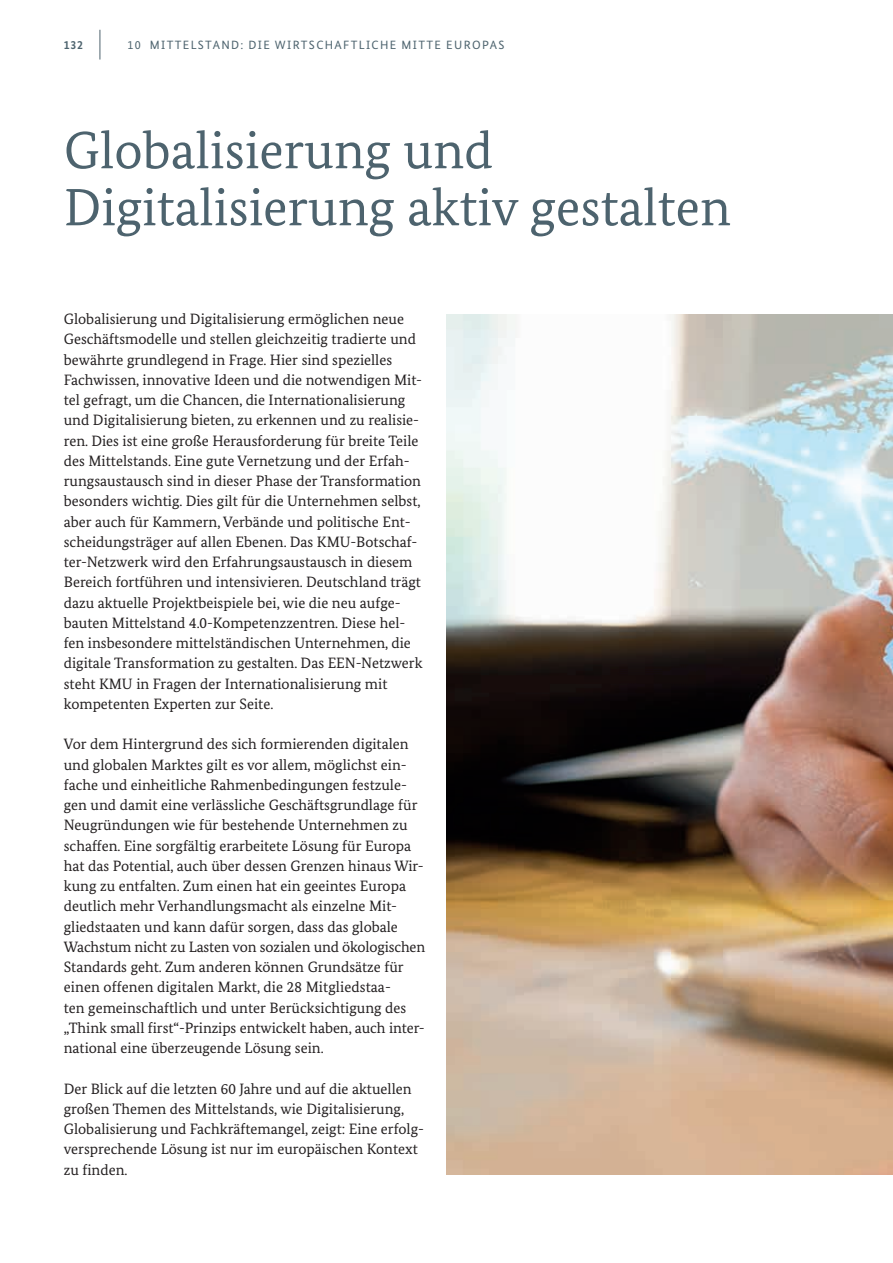
<style>
.page{position:relative;width:893px;height:1263px;background:#fff}
.page>*{position:absolute;margin:0;border:0;box-sizing:border-box;transform-origin:0 0}
.t1{font:52.5px/57px "Bundes Serif";color:#4d636e}
.t2{font:15px/20.2px "Bundes Serif";color:#231f20}
.t3{font:12px "Bundes Sans";letter-spacing:.11em;color:#4d636e}
.t4{font:700 12px "Bundes Sans";color:#4d636e}
</style>
<div class="page">
<hr style="left:100px;top:30px;width:1px;height:30px;background:#4d636e">
<img style="left:446px;top:315px;width:447px;height:860px">
<p class="t4" style="left:64px;top:37px;width:21px">132</p>
<p class="t3" style="left:128px;top:37px;width:378px">10 MITTELSTAND: DIE WIRTSCHAFTLICHE MITTE EUROPAS</p>
<h1 class="t1" style="left:64px;top:121px;width:669px">Globalisierung und<br>Digitalisierung aktiv gestalten</h1>
<p class="t2" style="left:64px;top:309px;width:360px">Globalisierung und Digitalisierung ermöglichen neue Geschäftsmodelle und stellen gleichzeitig tradierte und bewährte grundlegend in Frage. Hier sind spezielles Fachwissen, innovative Ideen und die notwendigen Mit&shy;tel gefragt, um die Chancen, die Internationalisierung und Digitalisierung bieten, zu erkennen und zu realisie&shy;ren. Dies ist eine große Herausforderung für breite Teile des Mittelstands. Eine gute Vernetzung und der Erfah&shy;rungsaustausch sind in dieser Phase der Transformation besonders wichtig. Dies gilt für die Unternehmen selbst, aber auch für Kammern, Verbände und politische Ent&shy;scheidungsträger auf allen Ebenen. Das KMU-Botschaf&shy;ter-Netzwerk wird den Erfahrungsaustausch in diesem Bereich fortführen und intensivieren. Deutschland trägt dazu aktuelle Projektbeispiele bei, wie die neu aufge&shy;bauten Mittelstand 4.0-Kompetenzzentren. Diese hel&shy;fen insbesondere mittelständischen Unternehmen, die digitale Transformation zu gestalten. Das EEN-Netzwerk steht KMU in Fragen der Internationalisierung mit kompetenten Experten zur Seite.</p>
<p class="t2" style="left:64px;top:734px;width:363px">Vor dem Hintergrund des sich formierenden digitalen und globalen Marktes gilt es vor allem, möglichst ein&shy;fache und einheitliche Rahmenbedingungen festzule&shy;gen und damit eine verlässliche Geschäftsgrundlage für Neugründungen wie für bestehende Unternehmen zu schaffen. Eine sorgfältig erarbeitete Lösung für Europa hat das Potential, auch über dessen Grenzen hinaus Wir&shy;kung zu entfalten. Zum einen hat ein geeintes Europa deutlich mehr Verhandlungsmacht als einzelne Mit&shy;gliedstaaten und kann dafür sorgen, dass das globale Wachstum nicht zu Lasten von sozialen und ökologischen Standards geht. Zum anderen können Grundsätze für einen offenen digitalen Markt, die 28 Mitgliedstaa-<br>ten gemeinschaftlich und unter Berücksichtigung des „Think small first“-Prinzips entwickelt haben, auch inter&shy;national eine überzeugende Lösung sein.</p>
<p class="t2" style="left:64px;top:1078px;width:362px">Der Blick auf die letzten 60 Jahre und auf die aktuellen großen Themen des Mittelstands, wie Digitalisierung, Globalisierung und Fachkräftemangel, zeigt: Eine erfolg&shy;versprechende Lösung ist nur im europäischen Kontext zu finden.</p>
</div>
